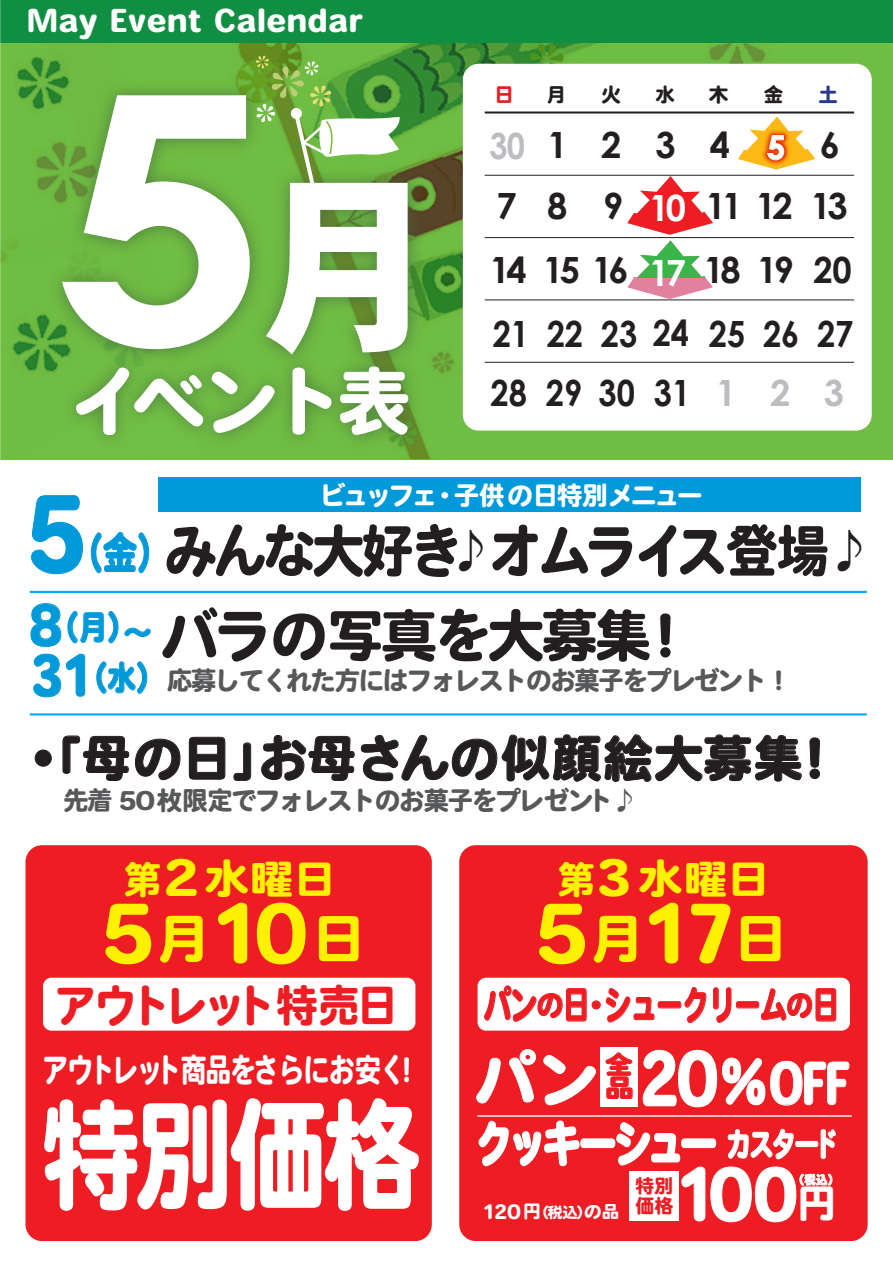
<style>
.page{position:relative;width:893px;height:1263px;background:#fff}
.page>*{position:absolute;margin:0;border:0;box-sizing:border-box;transform-origin:0 0}
.t1{font:700 344.7px "Century Gothic";color:#fff;scale:1.11 1}
.t2{font:119.55px "Heisei Maru Go Std W8";color:#fff;scale:.82 1}
.t3{font:103.65px "Heisei Maru Go Std W8";color:#0099da;scale:.82 1}
.t4{font:80.4px "Heisei Maru Go Std W8";color:#fff101;scale:.95 1}
.t5{font:73.35px "Heisei Maru Go Std W8";letter-spacing:-.1em;color:#fff}
.t6{font:71.25px "Heisei Maru Go Std W8";color:#fff;scale:.8 1}
.t7{font:62.4px "Heisei Maru Go Std W8";color:#231f20}
.t8{font:56.4px "Heisei Maru Go Std W8";letter-spacing:-.05em;color:#231f20;scale:.92 1}
.t9{font:56.4px "Heisei Maru Go Std W8";letter-spacing:-.05em;color:#231f20}
.t10{font:55.65px "Heisei Maru Go Std W8";color:#fff;scale:.77 1}
.t11{font:48.9px "Heisei Maru Go Std W8";letter-spacing:.025em;color:#231f20}
.t12{font:46.65px "Heisei Maru Go Std W8";letter-spacing:-.075em;color:#fff;scale:.79 1}
.t13{font:43.8px "Heisei Maru Go Std W8";letter-spacing:-.075em;color:#ee1d23;scale:.95 1}
.t14{font:42.45px "Heisei Maru Go Std W8";color:#0099da;scale:.71 1}
.t15{font:39px "Heisei Maru Go Std W8";color:#fff101;scale:1.1 1}
.t16{font:38.55px "Heisei Maru Go Std W8";color:#fff}
.t17{font:37.95px "Heisei Maru Go Std W8";letter-spacing:-.025em;color:#ee1d23;scale:.72 1}
.t18{font:700 36.15px "Century Gothic";color:#231f20}
.t19{font:700 36.15px "Century Gothic";color:#231f20;scale:.9 1}
.t20{font:700 36.15px "Century Gothic";color:#fff}
.t21{font:700 36.15px "Century Gothic";color:#bcbdc0}
.t22{font:700 36.15px "Century Gothic";color:#bcbdc0;scale:.9 1}
.t23{font:33.45px "Heisei Maru Go Std W8";color:#0099da;scale:.86 1}
.t24{font:700 33px "Century Gothic";color:#fff}
.t25{font:32.25px "Heisei Maru Go Std W8";letter-spacing:-.05em;color:#fff;scale:.8 1}
.t26{font:30.45px "Heisei Maru Go Std W8";letter-spacing:.025em;color:#fff;scale:.95 1}
.t27{font:29.7px "Heisei Maru Go Std W8";color:#0099da;scale:.93 1}
.t28{font:25.5px "Heisei Maru Go Std W8";letter-spacing:-.05em;color:#57585a}
.t29{font:25.5px "Heisei Maru Go Std W8";letter-spacing:-.1em;color:#fff}
.t30{font:24.6px/23.4px "Heisei Maru Go Std W8";color:#ee1d23;scale:1.11 1}
.t31{font:19.5px "Heisei Maru Go Std W8";color:#231f20}
.t32{font:19.5px "Heisei Maru Go Std W8";color:#ee1d23}
.t33{font:19.5px "Heisei Maru Go Std W8";color:#283890}
.t34{font:18.9px "Heisei Maru Go Std W8";color:#ee1d23}
.t35{font:14.85px "Heisei Maru Go Std W8";color:#fff}
.t36{font:11.85px "Heisei Maru Go Std W8";color:#fff;scale:.93 1}
.s1{font-size:45.75px}
.s2{font-size:55.65px}
.s3{font-size:52.05px}
.s4{font-size:37.65px}
.s5{font-size:49.5px}
.s6{font-size:40.95px}
.s7{font-size:52.8px}
.s8{font-size:29.1px}
.s9{font-size:31.2px}
.s10{font-size:59.1px}
.s11{font-size:73.65px}
.s12{font-size:58.95px}
.s13{font-size:31.65px}
.s14{font-size:19.65px}
.s15{font-size:17.7px}
.s16{font-size:16.95px}
</style>
<div class="page">
<img style="left:272px;top:43px;width:621px;height:416px">
<img style="left:0;top:43px;width:31px;height:151px">
<img style="left:0;top:194px;width:159px;height:318px">
<img style="left:408px;top:160px;width:22px;height:182px">
<img style="left:47px;top:342px;width:384px;height:147px">
<hr style="left:30px;top:591px;width:837px;height:2px;background:#00aeef">
<hr style="left:30px;top:713px;width:837px;height:2px;background:#00aeef">
<svg style="left:31px;top:495px;width:52px;height:80px"></svg>
<svg style="left:91px;top:531px;width:59px;height:43px"></svg>
<div style="left:35px;top:750px;width:17px;height:16px;border:1px solid #231f20;border-radius:50%"></div>
<svg style="left:63px;top:735px;width:66px;height:46px"></svg>
<svg style="left:135px;top:739px;width:45px;height:41px"></svg>
<svg style="left:189px;top:737px;width:36px;height:43px"></svg>
<svg style="left:234px;top:742px;width:17px;height:39px"></svg>
<svg style="left:261px;top:735px;width:94px;height:46px"></svg>
<svg style="left:361px;top:713px;width:441px;height:69px"></svg>
<svg style="left:809px;top:737px;width:11px;height:42px"></svg>
<svg style="left:30px;top:603px;width:31px;height:44px"></svg>
<svg style="left:33px;top:654px;width:52px;height:43px"></svg>
<svg style="left:96px;top:661px;width:51px;height:33px"></svg>
<svg style="left:67px;top:611px;width:84px;height:32px"></svg>
<div style="left:159px;top:478px;width:701px;height:34px;background:#0099da"></div>
<div style="left:0;top:0;width:893px;height:43px;background:#108e42"></div>
<div style="left:463px;top:64px;width:409px;height:367px;background:#fff;border-radius:16px"></div>
<hr style="left:485px;top:175px;width:369px;height:1px;background:#231f20">
<hr style="left:485px;top:237px;width:369px;height:1px;background:#231f20">
<hr style="left:485px;top:300px;width:369px;height:1px;background:#231f20">
<hr style="left:485px;top:111px;width:369px;height:3px;background:#231f20">
<hr style="left:485px;top:362px;width:369px;height:1px;background:#231f20">
<div style="left:459px;top:845px;width:409px;height:396px;background:#ee1d23;border-radius:17px"></div>
<hr style="left:477px;top:1115px;width:375px;height:2px;background:#fff">
<div style="left:600px;top:1047px;width:38px;height:59px;background:#fff"></div>
<svg style="left:476px;top:1049px;width:373px;height:173px"></svg>
<div style="left:630px;top:1171px;width:49px;height:49px;background:#fff"></div>
<div style="left:478px;top:978px;width:372px;height:53px;background:#fff;border-radius:8px"></div>
<svg style="left:484px;top:985px;width:103px;height:37px"></svg>
<div style="left:592px;top:1000px;width:8px;height:9px;border:1px solid #ee1d23;border-radius:50%"></div>
<svg style="left:606px;top:987px;width:100px;height:36px"></svg>
<svg style="left:713px;top:987px;width:123px;height:36px"></svg>
<div style="left:26px;top:845px;width:406px;height:396px;background:#ee1d23;border-radius:17px"></div>
<div style="left:43px;top:978px;width:372px;height:53px;background:#fff;border-radius:8px"></div>
<svg style="left:738px;top:117px;width:77px;height:53px"></svg>
<svg style="left:627px;top:176px;width:86px;height:123px"></svg>
<hr style="left:0;top:0;width:893px;height:1px;background:#fff">
<img style="left:31px;top:43px;width:241px;height:428px">
<svg style="left:256px;top:55px;width:152px;height:299px"></svg>
<p class="t26" style="left:27px;top:4px;width:355px">May Event Calendar</p>
<h1 class="t1" style="left:53px;top:-44px;width:195px">5</h1>
<h3 class="t5" style="left:70px;top:361px;width:343px">イベント表</h3>
<p class="t32" style="left:495px;top:84px;width:21px">日</p>
<p class="t31" style="left:547px;top:84px;width:21px">月</p>
<p class="t31" style="left:601px;top:84px;width:21px">火</p>
<p class="t31" style="left:655px;top:84px;width:21px">水</p>
<p class="t31" style="left:709px;top:84px;width:21px">木</p>
<p class="t31" style="left:764px;top:84px;width:21px">金</p>
<p class="t33" style="left:818px;top:84px;width:21px">土</p>
<h3 class="t18" style="left:547px;top:118px;width:75px">1 2</h3>
<h3 class="t18" style="left:710px;top:118px;width:22px">4</h3>
<h3 class="t18" style="left:820px;top:118px;width:22px">6</h3>
<h3 class="t18" style="left:655px;top:118px;width:22px">3</h3>
<h3 class="t20" style="left:649px;top:181px;width:38px">10</h3>
<h3 class="t22" style="left:489px;top:118px;width:41px">30</h3>
<p class="t24" style="left:767px;top:122px;width:20px">5</p>
<h3 class="t18" style="left:496px;top:178px;width:129px">789</h3>
<h3 class="t18" style="left:706px;top:178px;width:144px">11 12 13</h3>
<h3 class="t18" style="left:490px;top:243px;width:141px">14 15 16</h3>
<h3 class="t20" style="left:649px;top:245px;width:38px">17</h3>
<h3 class="t18" style="left:704px;top:243px;width:149px">18 19 20</h3>
<h3 class="t19" style="left:493px;top:306px;width:402px">21 22 23 24 25 26 27</h3>
<h3 class="t21" style="left:716px;top:365px;width:129px">123</h3>
<h3 class="t19" style="left:491px;top:366px;width:224px">28 29 30 31</h3>
<h3 class="t3" style="left:23px;top:476px;width:82px">5</h3>
<h3 class="t14" style="left:72px;top:529px;width:136px">（金）</h3>
<p class="t29" style="left:320px;top:481px;width:384px">ビュッフェ・子供の日特別メニュー</p>
<h3 class="t8" style="left:165px;top:520px;width:768px">みんな大好き<span class="s1">♪</span>オムライス登場<span class="s1">♪</span></h3>
<h3 class="t9" style="left:28px;top:604px;width:667px"><sup>8</sup><sup>（月）</sup> バラの写真を大募集！</h3>
<p class="t27" style="left:124px;top:616px;width:31px">～</p>
<h3 class="t23" style="left:30px;top:659px;width:158px"><span class="s2">31</span>（水）</h3>
<p class="t28" style="left:167px;top:667px;width:626px">応募してくれた方にはフォレストのお菓子をプレゼント！</p>
<h3 class="t7" style="left:12px;top:724px;width:64px">・</h3>
<h3 class="t11" style="left:33px;top:731px;width:809px">「母の日」お母さんの似顔絵大募集<span class="s3">！</span></h3>
<p class="t28" style="left:64px;top:786px;width:575px">先着 50枚限定でフォレストのお菓子をプレゼント♪</p>
<h3 class="t15" style="left:124px;top:858px;width:195px"><span class="s4">第</span><span class="s5">2</span><span class="s6">水</span>曜日</h3>
<h3 class="t4" style="left:98px;top:888px;width:284px">5<span class="s7">月</span>10<span class="s7">日</span></h3>
<h3 class="t13" style="left:54px;top:981px;width:364px">アウトレット特売日</h3>
<p class="t25" style="left:42px;top:1052px;width:473px">アウトレット商品をさらにお安く！</p>
<h2 class="t2" style="left:42px;top:1089px;width:463px">特別価格</h2>
<h3 class="t15" style="left:558px;top:858px;width:195px"><span class="s4">第</span><span class="s5">3</span><span class="s6">水</span>曜日</h3>
<h3 class="t4" style="left:531px;top:888px;width:272px">5<span class="s7">月</span>17<span class="s7">日</span></h3>
<h3 class="t17" style="left:484px;top:984px;width:495px">パン<span class="s8">の</span>日<span class="s9">・</span>シュークリーム<span class="s8">の</span>日</h3>
<h3 class="t10" style="left:475px;top:1052px;width:488px"><span class="s10">パン</span> <span class="s11">20</span><span class="s12">％</span>OFF</h3>
<p class="t30" style="left:605px;top:1054px;width:26px">全品</p>
<h3 class="t12" style="left:476px;top:1117px;width:461px">クッキーシュー<span class="s13">カスタード</span></h3>
<h3 class="t16" style="left:797px;top:1182px;width:40px">円</h3>
<h3 class="t6" style="left:677px;top:1154px;width:152px">100</h3>
<p class="t36" style="left:793px;top:1173px;width:51px">（税込）</p>
<p class="t34" style="left:635px;top:1175px;width:39px">特別</p>
<p class="t35" style="left:483px;top:1204px;width:192px"><span class="s14">120</span><span class="s15">円</span>（税込）<span class="s16">の品</span> <sup>価格</sup></p>
</div>
